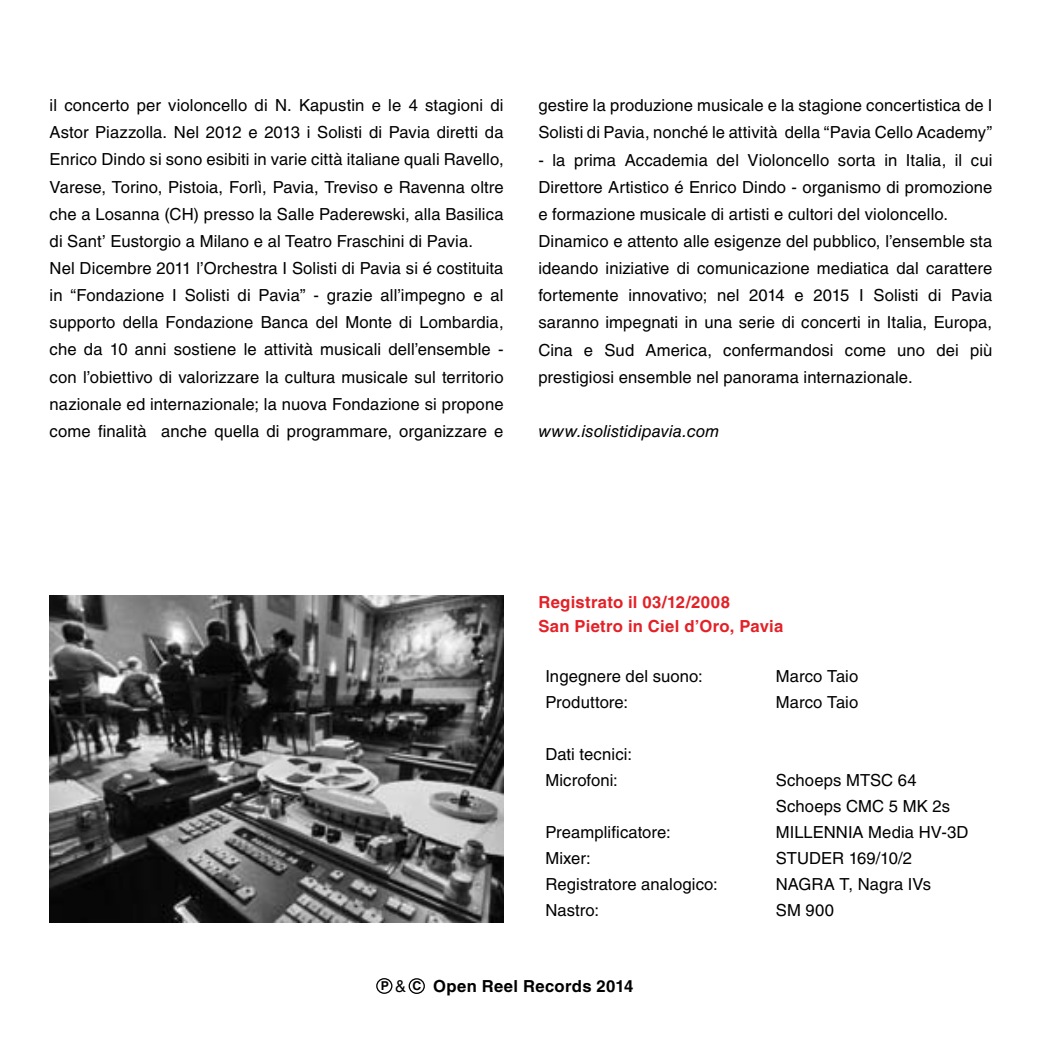
<style>
.page{position:relative;width:1042px;height:1042px;background:#fff}
.page>*{position:absolute;margin:0;border:0;box-sizing:border-box;transform-origin:0 0}
.t1{font:16.62px/27.1px "Helvetica LT Std";letter-spacing:.005em;color:#000}
.t2{font:700 16.62px/24.5px "Helvetica LT Std";letter-spacing:.02em;color:#e32127}
.t3{font:italic 16.62px "Helvetica LT Std";letter-spacing:.005em;color:#000}
.t4{font:700 16.62px "Helvetica LT Std";letter-spacing:.02em;color:#000}
.s1{font-size:12.25px}
.s2{font-weight:400}
</style>
<div class="page">
<img style="left:50px;top:595px;width:454px;height:327px">
<div style="left:376px;top:978px;width:16px;height:16px;border:1px solid #000;border-radius:50%"></div>
<div style="left:409px;top:978px;width:16px;height:16px;border:1px solid #000;border-radius:50%"></div>
<p class="t1" style="left:50px;top:92px;width:455px">il concerto per violoncello di N. Kapustin e le 4 stagioni di Astor Piazzolla. Nel 2012 e 2013 i Solisti di Pavia diretti da Enrico Dindo si sono esibiti in varie città italiane quali Ravello, Varese, Torino, Pistoia, Forlì, Pavia, Treviso e Ravenna oltre che a Losanna (CH) presso la Salle Paderewski, alla Basilica di Sant’ Eustorgio a Milano e al Teatro Fraschini di Pavia.<br>Nel Dicembre 2011 l’Orchestra I Solisti di Pavia si é costituita in “Fondazione I Solisti di Pavia” - grazie all’impegno e al supporto della Fondazione Banca del Monte di Lombardia, che da 10 anni sostiene le attività musicali dell’ensemble - con l’obiettivo di valorizzare la cultura musicale sul territorio nazionale ed internazionale; la nuova Fondazione si propone come finalità anche quella di programmare, organizzare e</p>
<p class="t1" style="left:538px;top:92px;width:455px">gestire la produzione musicale e la stagione concertistica de I<br>Solisti di Pavia, nonché le attività della “Pavia Cello Academy”</p>
<p class="t1" style="left:538px;top:146px;width:455px">- la prima Accademia del Violoncello sorta in Italia, il cui Direttore Artistico é Enrico Dindo - organismo di promozione e formazione musicale di artisti e cultori del violoncello.<br>Dinamico e attento alle esigenze del pubblico, l’ensemble sta ideando iniziative di comunicazione mediatica dal carattere fortemente innovativo; nel 2014 e 2015 I Solisti di Pavia saranno impegnati in una serie di concerti in Italia, Europa, Cina e Sud America, confermandosi come uno dei più prestigiosi ensemble nel panorama internazionale.</p>
<p class="t3" style="left:538px;top:421px;width:183px">www.isolistidipavia.com</p>
<p class="t2" style="left:538px;top:589px;width:247px">Registrato il 03/12/2008<br>San Pietro in Ciel d’Oro, Pavia</p>
<p class="t1" style="left:545px;top:663px;width:159px">Ingegnere del suono:</p>
<p class="t1" style="left:776px;top:663px;width:84px">Marco Taio</p>
<p class="t1" style="left:545px;top:689px;width:84px">Produttore:</p>
<p class="t1" style="left:776px;top:689px;width:84px">Marco Taio</p>
<p class="t1" style="left:545px;top:741px;width:88px;line-height:25.9px">Dati tecnici:<br>Microfoni:</p>
<p class="t1" style="left:776px;top:767px;width:176px;line-height:25.9px">Schoeps MTSC 64<br>Schoeps CMC 5 MK 2s</p>
<p class="t1" style="left:545px;top:818px;width:127px">Preamplificatore:</p>
<p class="t1" style="left:776px;top:818px;width:194px">MILLENNIA Media HV-3D</p>
<p class="t1" style="left:545px;top:844px;width:47px">Mixer:</p>
<p class="t1" style="left:776px;top:844px;width:138px">STUDER 169/10/2</p>
<p class="t1" style="left:545px;top:870px;width:174px">Registratore analogico:</p>
<p class="t1" style="left:776px;top:870px;width:157px">NAGRA T, Nagra IVs</p>
<p class="t1" style="left:545px;top:896px;width:55px">Nastro:</p>
<p class="t1" style="left:776px;top:896px;width:60px">SM 900</p>
<p class="t4" style="left:381px;top:976px;width:254px"><span class="s1">P</span> <span class="s2">&amp;</span> <span class="s1">C</span> Open Reel Records 2014</p>
</div>
